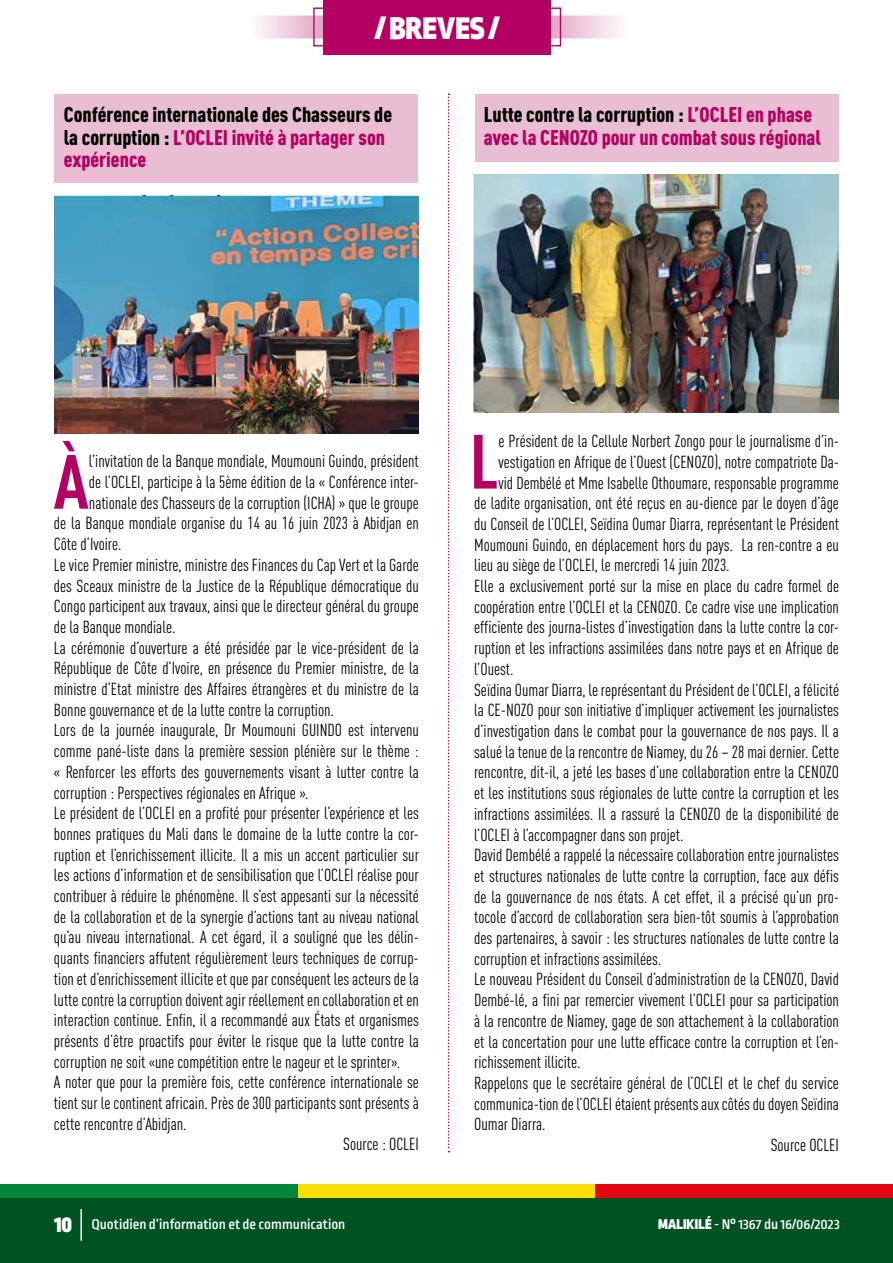
<style>
.page{position:relative;width:893px;height:1263px;background:#fff}
.page>*{position:absolute;margin:0;border:0;box-sizing:border-box;transform-origin:0 0}
.t1{font:700 condensed 75.45px "DIN Pro";color:#b50063}
.t2{font:900 33px "Ropa Sans Pro";color:#fff}
.t3{font:900 condensed 21px/22.5px "DIN Pro";color:#000}
.t4{font:900 condensed 21px/22.5px "DIN Pro";color:#b50063}
.t5{font:condensed 17.25px "DIN Pro";color:#000}
.t6{font:500 15px "Ropa Sans Pro";color:#fff}
.s1{color:#b50063}
.s2{color:#000}
.s3{font-weight:900;font-size:24px}
.s4{font-weight:900}
</style>
<div class="page">
<div style="left:0;top:1184px;width:298px;height:17px;background:#008739"></div>
<div style="left:298px;top:1184px;width:297px;height:17px;background:#fd0"></div>
<div style="left:595px;top:1184px;width:298px;height:17px;background:#e30613"></div>
<div style="left:0;top:1198px;width:893px;height:65px;background:#005321"></div>
<hr style="left:80px;top:1209px;width:2px;height:32px;background:#fff">
<svg style="left:259px;top:19px;width:361px;height:16px;background:#ecd"></svg>
<div style="left:247px;top:16px;width:380px;height:22px;border:2px solid #fff"></div>
<div style="left:324px;top:0;width:227px;height:54px;background:#b50063"></div>
<div style="left:313px;top:8px;width:248px;height:38px;border:1px solid #b50063"></div>
<svg style="left:448px;top:94px;width:1px;height:1058px"></svg>
<div style="left:55px;top:94px;width:363px;height:89px;background:#e9bdd2"></div>
<div style="left:475px;top:94px;width:363px;height:68px;background:#e9bdd2"></div>
<img style="left:54px;top:196px;width:365px;height:238px">
<img style="left:474px;top:174px;width:365px;height:238px">
<h2 class="t2" style="left:375px;top:9px;width:126px">/ BREVES /</h2>
<p class="t3" style="left:64px;top:102px;width:330px">Conférence internationale des Chasseurs de la corruption : <span class="s1">L’OCLEI invité à partager son expérience</span></p>
<p class="t4" style="left:484px;top:102px;width:339px"><span class="s2">Lutte contre la corruption :</span> L’OCLEI en phase avec la CENOZO pour un combat sous régional</p>
<h1 class="t1" style="left:54px;top:425px;width:37px">À</h1>
<p class="t5" style="left:89px;top:449px;width:331px">l’invitation de la Banque mondiale, Moumouni Guindo, président</p>
<p class="t5" style="left:89px;top:469px;width:331px">de l’OCLEI, participe à la 5ème édition de la « Conférence inter-</p>
<p class="t5" style="left:89px;top:490px;width:331px">nationale des Chasseurs de la corruption (ICHA) » que le groupe</p>
<p class="t5" style="left:54px;top:511px;width:366px">de la Banque mondiale organise du 14 au 16 juin 2023 à Abidjan en</p>
<p class="t5" style="left:54px;top:532px;width:69px">Côte d’Ivoire.</p>
<p class="t5" style="left:54px;top:552px;width:366px">Le vice Premier ministre, ministre des Finances du Cap Vert et la Garde</p>
<p class="t5" style="left:54px;top:573px;width:366px">des Sceaux ministre de la Justice de la République démocratique du</p>
<p class="t5" style="left:54px;top:594px;width:366px">Congo participent aux travaux, ainsi que le directeur général du groupe</p>
<p class="t5" style="left:54px;top:614px;width:123px">de la Banque mondiale.</p>
<p class="t5" style="left:54px;top:635px;width:366px">La cérémonie d’ouverture a été présidée par le vice-président de la</p>
<p class="t5" style="left:54px;top:656px;width:366px">République de Côte d’Ivoire, en présence du Premier ministre, de la</p>
<p class="t5" style="left:54px;top:676px;width:366px">ministre d’Etat ministre des Affaires étrangères et du ministre de la</p>
<p class="t5" style="left:54px;top:697px;width:281px">Bonne gouvernance et de la lutte contre la corruption.</p>
<p class="t5" style="left:54px;top:718px;width:366px">Lors de la journée inaugurale, Dr Moumouni GUINDO est intervenu</p>
<p class="t5" style="left:54px;top:739px;width:366px">comme pané-liste dans la première session plénière sur le thème :</p>
<p class="t5" style="left:54px;top:759px;width:366px">« Renforcer les efforts des gouvernements visant à lutter contre la</p>
<p class="t5" style="left:54px;top:780px;width:256px">corruption : Perspectives régionales en Afrique ».</p>
<p class="t5" style="left:54px;top:801px;width:366px">Le président de l’OCLEI en a profité pour présenter l’expérience et les</p>
<p class="t5" style="left:54px;top:821px;width:366px">bonnes pratiques du Mali dans le domaine de la lutte contre la cor-</p>
<p class="t5" style="left:54px;top:842px;width:366px">ruption et l’enrichissement illicite. Il a mis un accent particulier sur</p>
<p class="t5" style="left:54px;top:863px;width:366px">les actions d’information et de sensibilisation que l’OCLEI réalise pour</p>
<p class="t5" style="left:54px;top:883px;width:366px">contribuer à réduire le phénomène. Il s’est appesanti sur la nécessité</p>
<p class="t5" style="left:54px;top:904px;width:366px">de la collaboration et de la synergie d’actions tant au niveau national</p>
<p class="t5" style="left:54px;top:925px;width:366px">qu’au niveau international. A cet égard, il a souligné que les délin-</p>
<p class="t5" style="left:54px;top:946px;width:366px">quants financiers affutent régulièrement leurs techniques de corrup-</p>
<p class="t5" style="left:54px;top:966px;width:366px">tion et d’enrichissement illicite et que par conséquent les acteurs de la</p>
<p class="t5" style="left:54px;top:987px;width:366px">lutte contre la corruption doivent agir réellement en collaboration et en</p>
<p class="t5" style="left:54px;top:1008px;width:366px">interaction continue. Enfin, il a recommandé aux États et organismes</p>
<p class="t5" style="left:54px;top:1028px;width:366px">présents d’être proactifs pour éviter le risque que la lutte contre la</p>
<p class="t5" style="left:54px;top:1049px;width:348px">corruption ne soit «une compétition entre le nageur et le sprinter».</p>
<p class="t5" style="left:54px;top:1070px;width:366px">A noter que pour la première fois, cette conférence internationale se</p>
<p class="t5" style="left:54px;top:1090px;width:366px">tient sur le continent africain. Près de 300 participants sont présents à</p>
<p class="t5" style="left:54px;top:1111px;width:134px">cette rencontre d’Abidjan.</p>
<p class="t5" style="left:343px;top:1132px;width:77px">Source : OCLEI</p>
<h1 class="t1" style="left:470px;top:405px;width:30px">L</h1>
<p class="t5" style="left:498px;top:429px;width:342px">e Président de la Cellule Norbert Zongo pour le journalisme d’in-</p>
<p class="t5" style="left:498px;top:449px;width:342px">vestigation en Afrique de l’Ouest (CENOZO), notre compatriote Da-</p>
<p class="t5" style="left:498px;top:470px;width:342px">vid Dembélé et Mme Isabelle Othoumare, responsable programme</p>
<p class="t5" style="left:474px;top:491px;width:366px">de ladite organisation, ont été reçus en au-dience par le doyen d’âge</p>
<p class="t5" style="left:474px;top:511px;width:366px">du Conseil de l’OCLEI, Seïdina Oumar Diarra, représentant le Président</p>
<p class="t5" style="left:474px;top:532px;width:366px">Moumouni Guindo, en déplacement hors du pays. La ren-contre a eu</p>
<p class="t5" style="left:474px;top:553px;width:257px">lieu au siège de l’OCLEI, le mercredi 14 juin 2023.</p>
<p class="t5" style="left:474px;top:574px;width:366px">Elle a exclusivement porté sur la mise en place du cadre formel de</p>
<p class="t5" style="left:474px;top:594px;width:366px">coopération entre l’OCLEI et la CENOZO. Ce cadre vise une implication</p>
<p class="t5" style="left:474px;top:615px;width:366px">efficiente des journa-listes d’investigation dans la lutte contre la cor-</p>
<p class="t5" style="left:474px;top:636px;width:366px">ruption et les infractions assimilées dans notre pays et en Afrique de</p>
<p class="t5" style="left:474px;top:656px;width:41px">l’Ouest.</p>
<p class="t5" style="left:474px;top:677px;width:366px">Seïdina Oumar Diarra, le représentant du Président de l’OCLEI, a félicité</p>
<p class="t5" style="left:474px;top:698px;width:366px">la CE-NOZO pour son initiative d’impliquer activement les journalistes</p>
<p class="t5" style="left:474px;top:718px;width:366px">d’investigation dans le combat pour la gouvernance de nos pays. Il a</p>
<p class="t5" style="left:474px;top:739px;width:366px">salué la tenue de la rencontre de Niamey, du 26 – 28 mai dernier. Cette</p>
<p class="t5" style="left:474px;top:760px;width:366px">rencontre, dit-il, a jeté les bases d’une collaboration entre la CENOZO</p>
<p class="t5" style="left:474px;top:781px;width:366px">et les institutions sous régionales de lutte contre la corruption et les</p>
<p class="t5" style="left:474px;top:801px;width:366px">infractions assimilées. Il a rassuré la CENOZO de la disponibilité de</p>
<p class="t5" style="left:474px;top:822px;width:211px">l’OCLEI à l’accompagner dans son projet.</p>
<p class="t5" style="left:474px;top:843px;width:366px">David Dembélé a rappelé la nécessaire collaboration entre journalistes</p>
<p class="t5" style="left:474px;top:863px;width:366px">et structures nationales de lutte contre la corruption, face aux défis</p>
<p class="t5" style="left:474px;top:884px;width:366px">de la gouvernance de nos états. A cet effet, il a précisé qu’un pro-</p>
<p class="t5" style="left:474px;top:905px;width:366px">tocole d’accord de collaboration sera bien-tôt soumis à l’approbation</p>
<p class="t5" style="left:474px;top:925px;width:366px">des partenaires, à savoir : les structures nationales de lutte contre la</p>
<p class="t5" style="left:474px;top:946px;width:189px">corruption et infractions assimilées.</p>
<p class="t5" style="left:474px;top:967px;width:366px">Le nouveau Président du Conseil d’administration de la CENOZO, David</p>
<p class="t5" style="left:474px;top:988px;width:366px">Dembé-lé, a fini par remercier vivement l’OCLEI pour sa participation</p>
<p class="t5" style="left:474px;top:1008px;width:366px">à la rencontre de Niamey, gage de son attachement à la collaboration</p>
<p class="t5" style="left:474px;top:1029px;width:366px">et la concertation pour une lutte efficace contre la corruption et l’en-</p>
<p class="t5" style="left:474px;top:1050px;width:108px">richissement illicite.</p>
<p class="t5" style="left:474px;top:1070px;width:366px">Rappelons que le secrétaire général de l’OCLEI et le chef du service</p>
<p class="t5" style="left:474px;top:1091px;width:366px">communica-tion de l’OCLEI étaient présents aux côtés du doyen Seïdina</p>
<p class="t5" style="left:474px;top:1112px;width:73px">Oumar Diarra.</p>
<p class="t5" style="left:771px;top:1132px;width:70px">Source OCLEI</p>
<p class="t6" style="left:54px;top:1216px;width:293px"><span class="s3">10</span> Quotidien d’information et de communication</p>
<p class="t6" style="left:658px;top:1216px;width:183px"><span class="s4">MALIKILÉ</span> - N° 1367 du 16/06/2023</p>
</div>
